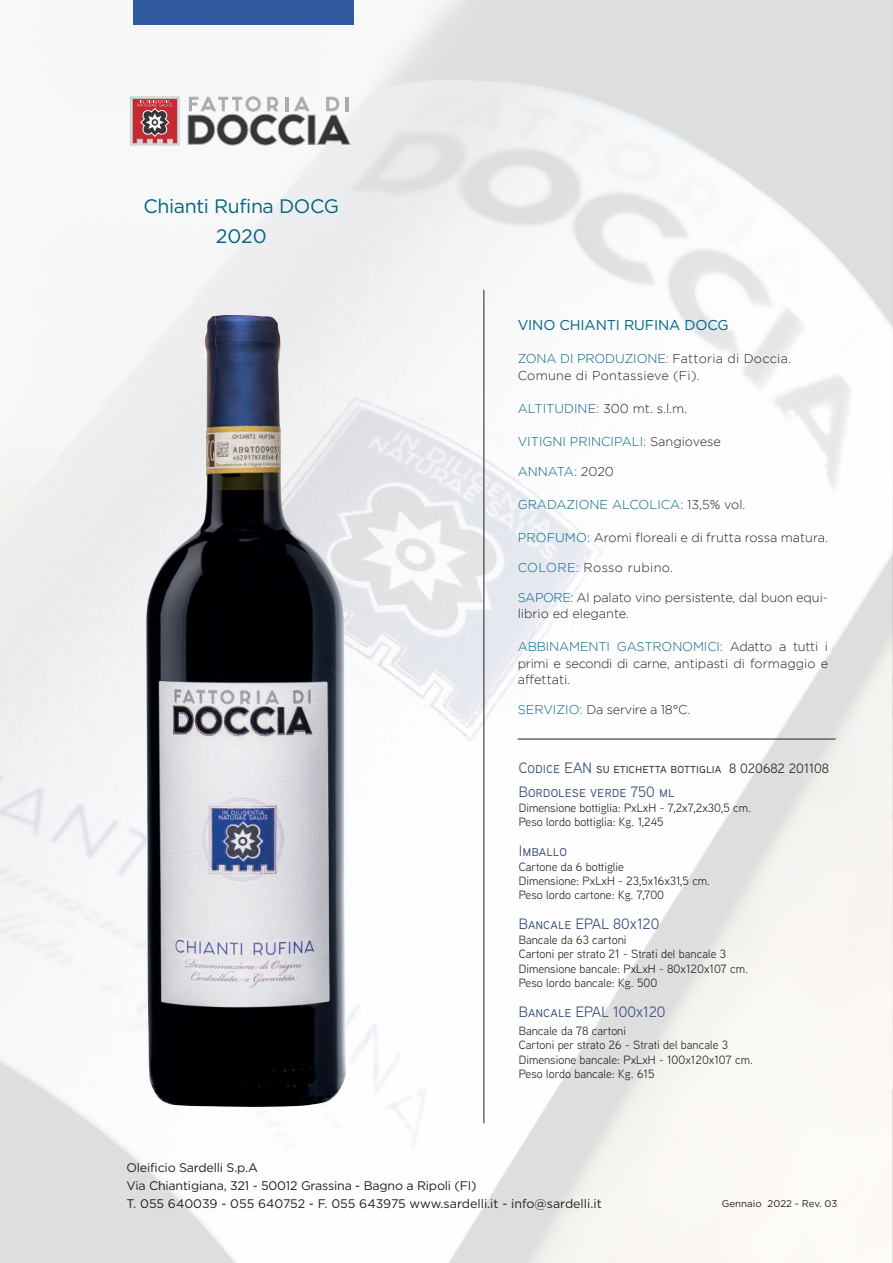
<style>
.page{position:relative;width:893px;height:1263px;background:#fff}
.page>*{position:absolute;margin:0;border:0;box-sizing:border-box;transform-origin:0 0}
.t1{font:19.5px/30px "Gotham";letter-spacing:-.02em;color:#026285;text-align:center}
.t2{font:15px "Aaux Next";color:#344877}
.t3{font:14.25px "Gotham";letter-spacing:-.01em;color:#026285}
.t4{font:13.5px "Aaux Next";color:#231f20}
.t5{font:300 12.75px/16.5px "Gotham";color:#231f20}
.t6{font:300 12.75px "Gotham";color:#026285}
.t7{font:300 12.75px "Gotham";letter-spacing:-.02em;color:#231f20}
.t8{font:300 12.75px "Gotham";letter-spacing:.03em;color:#231f20}
.t9{font:12.45px/18px "Gotham";letter-spacing:-.015em;color:#231f20}
.t10{font:12px/14.4px "Aaux Next";color:#231f20}
.t11{font:9.75px "Gotham";color:#231f20}
.s1{color:#026285}
.s2{color:#c3264f}
.s3{color:#231f20}
.s4{font-size:15px;color:#344877}
</style>
<div class="page">
<img style="left:0;top:0;width:893px;height:1263px">
<svg style="left:128px;top:94px;width:223px;height:54px"></svg>
<div style="left:152px;top:119px;width:6px;height:7px;border:1px solid #231f20;border-radius:50%"></div>
<div style="left:133px;top:0;width:221px;height:24px;background:#2f5aa0"></div>
<hr style="left:484px;top:290px;width:1px;height:833px;background:#231f20">
<img style="left:146px;top:315px;width:200px;height:793px">
<hr style="left:518px;top:739px;width:318px;height:1px;background:#231f20">
<h1 class="t1" style="left:144px;top:191px;width:197px">Chianti Rufina DOCG<br>2020</h1>
<p class="t3" style="left:518px;top:317px;width:212px">VINO CHIANTI RUFINA DOCG</p>
<p class="t5" style="left:518px;top:350px;width:275px"><span class="s1">ZONA DI PRODUZIONE</span><span class="s2">:</span> Fattoria di Doccia.<br>Comune di Pontassieve (Fi).</p>
<p class="t5" style="left:518px;top:400px;width:171px"><span class="s1">ALTITUDINE</span><span class="s2">:</span> 300 mt. s.l.m.</p>
<p class="t6" style="left:518px;top:434px;width:205px">VITIGNI PRINCIPALI: <span class="s3">Sangiovese</span></p>
<p class="t6" style="left:518px;top:464px;width:98px">ANNATA: <span class="s3">2020</span></p>
<p class="t6" style="left:518px;top:497px;width:229px">GRADAZIONE ALCOLICA: <span class="s3">13,5% vol.</span></p>
<p class="t5" style="left:518px;top:529px;width:312px"><span class="s1">PROFUMO:</span> Aromi floreali e di frutta rossa matura.</p>
<p class="t8" style="left:518px;top:560px;width:157px"><span class="s1">COLORE:</span> Rosso rubino.</p>
<p class="t5" style="left:518px;top:589px;width:312px"><span class="s1">SAPORE:</span> Al palato vino persistente, dal buon equi&shy;librio ed elegante.</p>
<p class="t5" style="left:518px;top:638px;width:312px;text-align:justify"><span class="s1">ABBINAMENTI GASTRONOMICI:</span> Adatto a tutti i primi e secondi di carne, antipasti di formaggio e affettati.</p>
<p class="t7" style="left:518px;top:703px;width:174px"><span class="s1">SERVIZIO:</span> Da servire a 18°C.</p>
<p class="t4" style="left:519px;top:760px;width:312px"><span class="s4">Codice EAN</span> su etichetta bottiglia 8 020682 201108</p>
<p class="t2" style="left:519px;top:782px;width:157px">Bordolese verde 750 ml</p>
<p class="t10" style="left:519px;top:800px;width:234px">Dimensione bottiglia: PxLxH - 7,2x7,2x30,5 cm.<br>Peso lordo bottiglia: Kg. 1,245</p>
<p class="t2" style="left:519px;top:841px;width:50px">Imballo</p>
<p class="t10" style="left:519px;top:859px;width:193px">Cartone da 6 bottiglie<br>Dimensione: PxLxH - 23,5x16x31,5 cm.<br>Peso lordo cartone: Kg. 7,700</p>
<p class="t2" style="left:519px;top:914px;width:142px">Bancale EPAL 80x120</p>
<p class="t10" style="left:519px;top:932px;width:231px">Bancale da 63 cartoni<br>Cartoni per strato 21 - Strati del bancale 3<br>Dimensione bancale: PxLxH - 80x120x107 cm.<br>Peso lordo bancale: Kg. 500</p>
<p class="t2" style="left:519px;top:1002px;width:148px">Bancale EPAL 100x120</p>
<p class="t10" style="left:519px;top:1023px;width:236px">Bancale da 78 cartoni<br>Cartoni per strato 26 - Strati del bancale 3<br>Dimensione bancale: PxLxH - 100x120x107 cm.<br>Peso lordo bancale: Kg. 615</p>
<p class="t9" style="left:126px;top:1158px;width:477px">Oleificio Sardelli S.p.A<br>Via Chiantigiana, 321 - 50012 Grassina - Bagno a Ripoli (FI)<br>T. 055 640039 - 055 640752 - F. 055 643975 www.sardelli.it - info@sardelli.it</p>
<p class="t11" style="left:722px;top:1198px;width:117px">Gennaio 2022 - Rev. 03</p>
</div>
